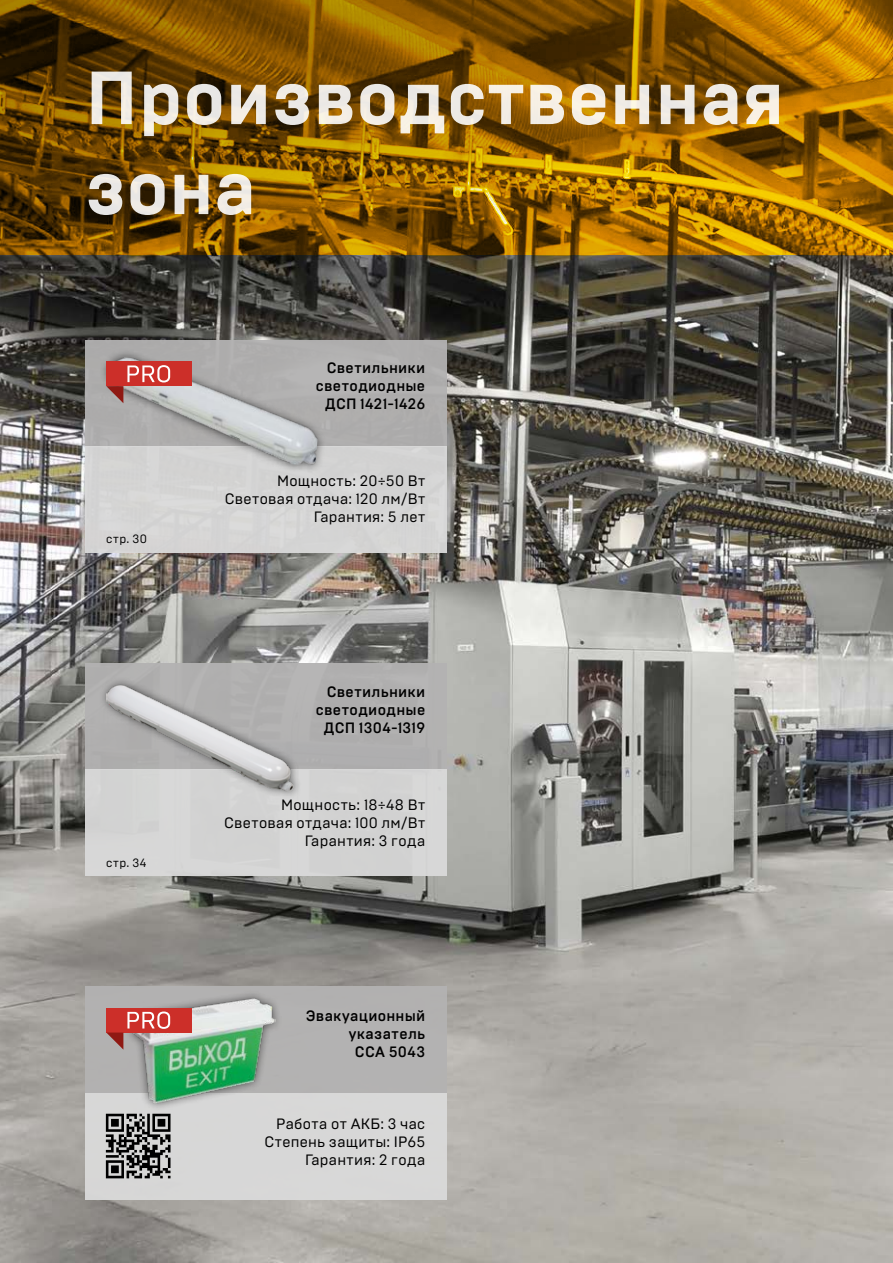
<style>
.page{position:relative;width:893px;height:1263px;background:#fff}
.page>*{position:absolute;margin:0;border:0;box-sizing:border-box;transform-origin:0 0}
.t1{font:700 75px/90px "Brutal Type";color:#fff}
.t2{font:15px/18px "Brutal Type";letter-spacing:.02em;color:#000;text-align:right}
.t3{font:500 15px/18px "Brutal Type";letter-spacing:.02em;color:#000;text-align:right}
.t4{font:12px "Brutal Type";letter-spacing:.04em;color:#000}
</style>
<div class="page">
<img style="left:0;top:255px;width:893px;height:1008px">
<svg style="left:0;top:0;width:893px;height:255px;background:#845500"></svg>
<div style="left:85px;top:663px;width:361px;height:107px;background:#b3b2b2"></div>
<div style="left:85px;top:770px;width:361px;height:106px;background:#d3d3d2"></div>
<div style="left:98px;top:676px;width:204px;height:123px;background:#000;opacity:.6"></div>
<img style="left:106px;top:685px;width:188px;height:106px">
<div style="left:85px;top:340px;width:361px;height:106px;background:#b3b2b2"></div>
<div style="left:85px;top:446px;width:361px;height:107px;background:#d4d4d3"></div>
<div style="left:99px;top:349px;width:227px;height:124px;background:#000;opacity:.6"></div>
<img style="left:102px;top:356px;width:217px;height:110px">
<div style="left:106px;top:361px;width:85px;height:25px;background:#cc2f29"></div>
<svg style="left:106px;top:365px;width:64px;height:38px"></svg>
<div style="left:85px;top:986px;width:361px;height:107px;background:#b3b2b2"></div>
<div style="left:85px;top:1093px;width:361px;height:106px;background:#dadada"></div>
<div style="left:124px;top:989px;width:158px;height:122px;background:#000;opacity:.6"></div>
<img style="left:132px;top:997px;width:143px;height:106px">
<div style="left:106px;top:1008px;width:85px;height:24px;background:#cc2f29"></div>
<svg style="left:106px;top:1011px;width:64px;height:39px"></svg>
<svg style="left:106px;top:1114px;width:65px;height:64px"></svg>
<h1 class="t1" style="left:85px;top:53px;width:701px">Производственная зона</h1>
<p class="t3" style="left:316px;top:359px;width:111px">Светильники светодиодные<br>ДСП 1421-1426</p>
<p class="t4" style="left:106px;top:532px;width:42px">стр. 30</p>
<p class="t4" style="left:106px;top:855px;width:42px">стр. 34</p>
<p class="t2" style="left:225px;top:472px;width:202px">Мощность: 20÷50 Вт<br>Световая отдача: 120 лм/Вт<br>Гарантия: 5 лет</p>
<p class="t3" style="left:316px;top:683px;width:111px">Светильники светодиодные<br>ДСП 1304-1319</p>
<p class="t2" style="left:224px;top:795px;width:203px">Мощность: 18÷48 Вт<br>Световая отдача: 100 лм/Вт<br>Гарантия: 3 года</p>
<p class="t3" style="left:306px;top:1007px;width:121px">Эвакуационный указатель<br>ССА 5043</p>
<p class="t2" style="left:264px;top:1114px;width:162px">Работа от АКБ: 3 час<br>Степень защиты: IP65<br>Гарантия: 2 года</p>
</div>
